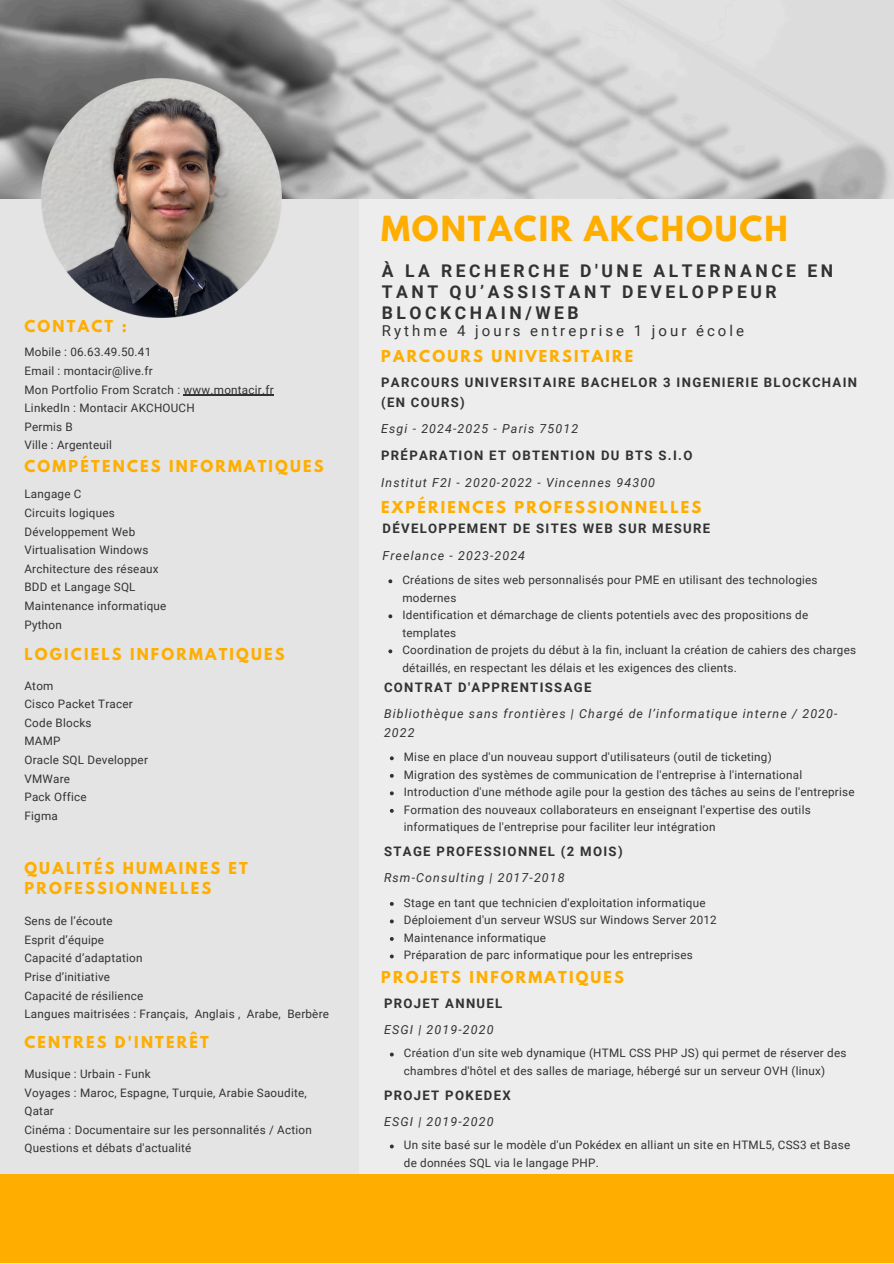
<style>
.page{position:relative;width:894px;height:1264px;background:#fff}
.page>*{position:absolute;margin:0;border:0;box-sizing:border-box;transform-origin:0 0}
.t1{font:700 30.6px "League Spartan";letter-spacing:.06em;color:#ffae00}
.t2{font:700 17.55px/20.9px "Roboto";letter-spacing:.2em;color:#323232}
.t3{font:15px "Roboto";letter-spacing:.2em;color:#323232}
.t4{font:700 14.55px/19.6px "League Spartan";letter-spacing:.15em;color:#ffae00}
.t5{font:700 13.2px/19.6px "Roboto";letter-spacing:.1em;color:#323232}
.t6{font:italic 12.45px/18.6px "Roboto";letter-spacing:.09em;color:#323232}
.t7{font:11.7px/17.5px "Roboto";letter-spacing:.02em;color:#323232}
</style>
<div class="page">
<div style="left:0;top:0;width:893px;height:1263px;background:#ededed"></div>
<div style="left:0;top:167px;width:358px;height:1057px;background:#e4e4e4"></div>
<img style="left:0;top:0;width:893px;height:198px">
<div style="left:0;top:1174px;width:893px;height:88px;background:#ffae00"></div>
<img style="left:42px;top:78px;width:239px;height:240px">
<hr style="left:183px;top:394px;width:91px;height:2px;background:#323232">
<svg style="left:390px;top:919px;width:3px;height:4px"></svg>
<svg style="left:390px;top:954px;width:3px;height:4px"></svg>
<svg style="left:390px;top:756px;width:3px;height:4px"></svg>
<svg style="left:390px;top:791px;width:3px;height:4px"></svg>
<svg style="left:388px;top:579px;width:4px;height:4px"></svg>
<svg style="left:388px;top:614px;width:4px;height:4px"></svg>
<svg style="left:388px;top:649px;width:4px;height:4px"></svg>
<svg style="left:390px;top:1144px;width:3px;height:4px"></svg>
<p class="t4" style="left:24px;top:318px;width:104px">CONTACT :</p>
<p class="t7" style="left:24px;top:343px;width:128px">Mobile : 06.63.49.50.41</p>
<p class="t7" style="left:24px;top:362px;width:130px">Email : montacir@live.fr</p>
<p class="t7" style="left:24px;top:381px;width:250px">Mon Portfolio From Scratch : www.montacir.fr</p>
<p class="t7" style="left:24px;top:399px;width:172px">LinkedIn : Montacir AKCHOUCH</p>
<p class="t7" style="left:24px;top:418px;width:50px">Permis B</p>
<h3 class="t7" style="left:24px;top:436px;width:89px">Ville : Argenteuil</h3>
<p class="t4" style="left:24px;top:458px;width:300px">COMPÉTENCES INFORMATIQUES</p>
<p class="t7" style="left:24px;top:485px;width:58px">Langage C</p>
<p class="t7" style="left:24px;top:504px;width:92px">Circuits logiques</p>
<p class="t7" style="left:24px;top:522px;width:112px">Développement Web</p>
<p class="t7" style="left:24px;top:541px;width:125px">Virtualisation Windows</p>
<p class="t7" style="left:24px;top:560px;width:136px">Architecture des réseaux</p>
<h3 class="t7" style="left:24px;top:578px;width:113px">BDD et Langage SQL</h3>
<p class="t7" style="left:24px;top:597px;width:143px">Maintenance informatique</p>
<p class="t7" style="left:24px;top:616px;width:39px">Python</p>
<p class="t4" style="left:24px;top:646px;width:261px">LOGICIELS INFORMATIQUES</p>
<p class="t7" style="left:24px;top:676px;width:30px">Atom</p>
<p class="t7" style="left:24px;top:695px;width:110px">Cisco Packet Tracer</p>
<h4 class="t7" style="left:24px;top:714px;width:68px">Code Blocks</h4>
<h6 class="t7" style="left:24px;top:732px;width:38px">MAMP</h6>
<p class="t7" style="left:24px;top:751px;width:125px">Oracle SQL Developper</p>
<p class="t7" style="left:24px;top:770px;width:47px">VMWare</p>
<p class="t7" style="left:24px;top:788px;width:64px">Pack Office</p>
<p class="t7" style="left:24px;top:807px;width:35px">Figma</p>
<h6 class="t4" style="left:24px;top:860px;width:225px">QUALITÉS HUMAINES ET<br>PROFESSIONNELLES</h6>
<p class="t7" style="left:24px;top:912px;width:90px">Sens de l’écoute</p>
<p class="t7" style="left:24px;top:931px;width:81px">Esprit d’équipe</p>
<p class="t7" style="left:24px;top:949px;width:119px">Capacité d’adaptation</p>
<h4 class="t7" style="left:24px;top:968px;width:87px">Prise d’initiative</h4>
<h6 class="t7" style="left:24px;top:986px;width:120px">Capacité de résilience</h6>
<p class="t7" style="left:24px;top:1005px;width:306px">Langues maitrisées : Français, Anglais , Arabe, Berbère</p>
<p class="t4" style="left:24px;top:1034px;width:186px">CENTRES D'INTERÊT</p>
<p class="t7" style="left:24px;top:1065px;width:128px">Musique : Urbain - Funk</p>
<p class="t7" style="left:24px;top:1083px;width:284px;line-height:18.6px">Voyages : Maroc, Espagne, Turquie, Arabie Saoudite,<br>Qatar</p>
<p class="t7" style="left:24px;top:1120px;width:289px">Cinéma : Documentaire sur les personnalités / Action</p>
<p class="t7" style="left:24px;top:1139px;width:168px">Questions et débats d'actualité</p>
<h3 class="t1" style="left:381px;top:213px;width:408px">MONTACIR AKCHOUCH</h3>
<h2 class="t2" style="left:382px;top:261px;width:453px">À LA RECHERCHE D'UNE ALTERNANCE EN<br>TANT QU’ASSISTANT DEVELOPPEUR<br>BLOCKCHAIN/WEB</h2>
<p class="t3" style="left:382px;top:322px;width:363px">Rythme 4 jours entreprise 1 jour école</p>
<h6 class="t4" style="left:381px;top:348px;width:253px">PARCOURS UNIVERSITAIRE</h6>
<h3 class="t5" style="left:381px;top:372px;width:477px">PARCOURS UNIVERSITAIRE BACHELOR 3 INGENIERIE BLOCKCHAIN (EN COURS)</h3>
<h4 class="t6" style="left:381px;top:419px;width:198px">Esgi - 2024-2025 - Paris 75012</h4>
<h4 class="t5" style="left:381px;top:446px;width:313px">PRÉPARATION ET OBTENTION DU BTS S.I.O</h4>
<h6 class="t6" style="left:381px;top:473px;width:275px">Institut F2I - 2020-2022 - Vincennes 94300</h6>
<p class="t4" style="left:381px;top:498px;width:321px">EXPÉRIENCES PROFESSIONNELLES</p>
<p class="t5" style="left:382px;top:519px;width:329px">DÉVELOPPEMENT DE SITES WEB SUR MESURE</p>
<p class="t6" style="left:382px;top:546px;width:144px">Freelance - 2023-2024</p>
<h1 class="t7" style="left:402px;top:571px;width:416px">Créations de sites web personnalisés pour PME en utilisant des technologies modernes</h1>
<h3 class="t7" style="left:402px;top:606px;width:407px">Identification et démarchage de clients potentiels avec des propositions de templates</h3>
<h4 class="t7" style="left:402px;top:641px;width:455px">Coordination de projets du début à la fin, incluant la création de cahiers des charges détaillés, en respectant les délais et les exigences des clients.</h4>
<p class="t5" style="left:384px;top:677px;width:209px">CONTRAT D'APPRENTISSAGE</p>
<p class="t6" style="left:384px;top:704px;width:455px">Bibliothèque sans frontières | Chargé de l’informatique interne / 2020-<br>2022</p>
<p class="t7" style="left:404px;top:748px;width:369px">Mise en place d'un nouveau support d'utilisateurs (outil de ticketing)</p>
<h3 class="t7" style="left:404px;top:766px;width:400px">Migration des systèmes de communication de l'entreprise à l'international</h3>
<p class="t7" style="left:404px;top:783px;width:452px">Introduction d'une méthode agile pour la gestion des tâches au seins de l'entreprise</p>
<p class="t7" style="left:404px;top:801px;width:408px">Formation des nouveaux collaborateurs en enseignant l'expertise des outils informatiques de l'entreprise pour faciliter leur intégration</p>
<p class="t5" style="left:384px;top:841px;width:240px">STAGE PROFESSIONNEL (2 MOIS)</p>
<p class="t6" style="left:384px;top:869px;width:182px">Rsm-Consulting | 2017-2018</p>
<h3 class="t7" style="left:404px;top:894px;width:303px">Stage en tant que technicien d'exploitation informatique</h3>
<p class="t7" style="left:404px;top:911px;width:314px">Déploiement d'un serveur WSUS sur Windows Server 2012</p>
<p class="t7" style="left:404px;top:929px;width:143px">Maintenance informatique</p>
<p class="t7" style="left:404px;top:946px;width:290px">Préparation de parc informatique pour les entreprises</p>
<p class="t4" style="left:381px;top:969px;width:244px">PROJETS INFORMATIQUES</p>
<p class="t5" style="left:384px;top:993px;width:120px">PROJET ANNUEL</p>
<h4 class="t6" style="left:384px;top:1020px;width:111px">ESGI | 2019-2020</h4>
<h5 class="t7" style="left:404px;top:1044px;width:444px">Création d'un site web dynamique (HTML CSS PHP JS) qui permet de réserver des chambres d'hôtel et des salles de mariage, hébergé sur un serveur OVH (linux)</h5>
<h3 class="t5" style="left:384px;top:1085px;width:128px">PROJET POKEDEX</h3>
<h4 class="t6" style="left:384px;top:1112px;width:111px">ESGI | 2019-2020</h4>
<h5 class="t7" style="left:404px;top:1136px;width:447px">Un site basé sur le modèle d'un Pokédex en alliant un site en HTML5, CSS3 et Base de données SQL via le langage PHP.</h5>
</div>
